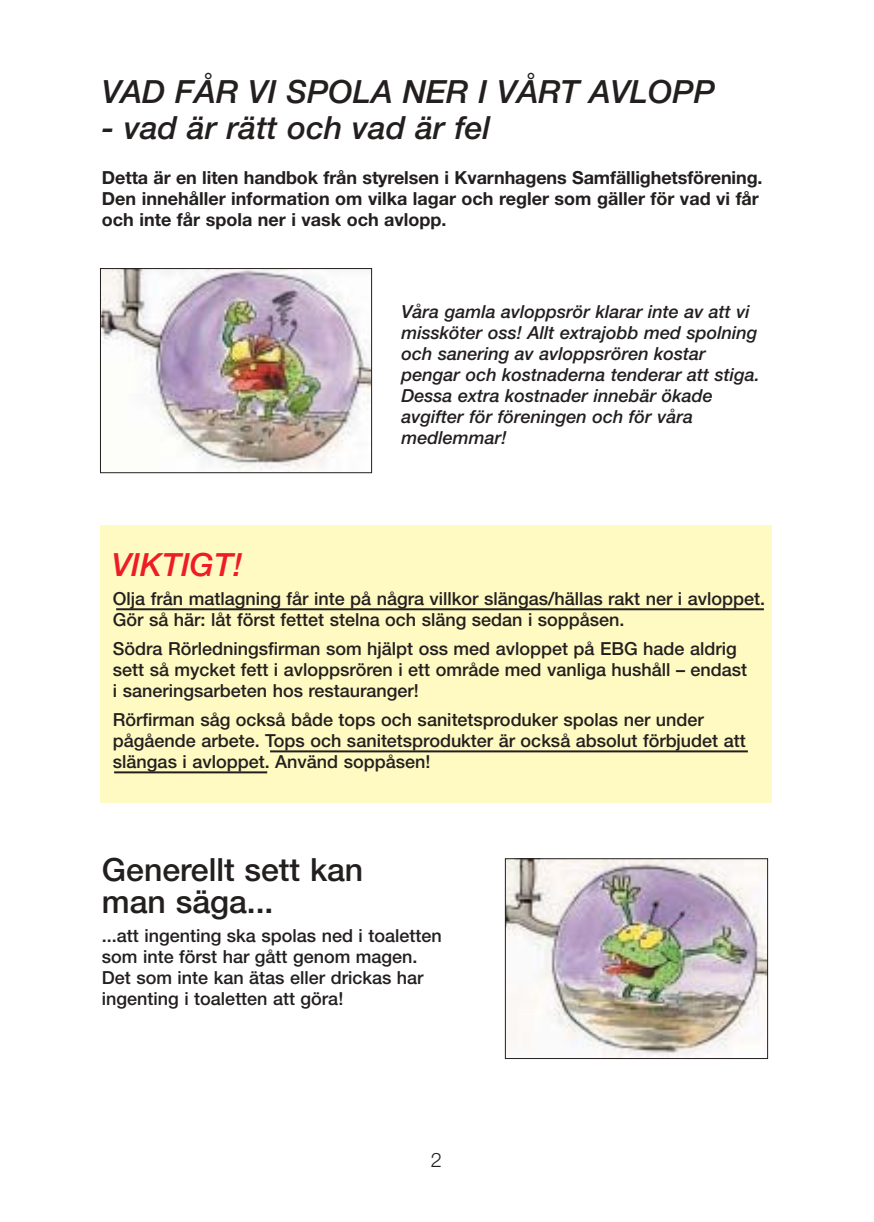
<style>
.page{position:relative;width:874px;height:1222px;background:#fff}
.page>*{position:absolute;margin:0;border:0;box-sizing:border-box;transform-origin:0 0}
.t1{font:italic 500 32px "Helvetica Neue";color:#231f1f}
.t2{font:500 32px/32px "Helvetica Neue";color:#231f1f}
.t3{font:italic 500 32px "Helvetica Neue";color:#ee1c24}
.t4{font:300 20px "Helvetica Neue";color:#231f1f}
.t5{font:500 18px/21px "Helvetica Neue";color:#231f1f}
.t6{font:italic 500 18px/21px "Helvetica Neue";color:#231f1f}
.t7{font:700 18px/21px "Helvetica Neue";color:#231f1f}
</style>
<div class="page">
<div style="left:100px;top:525px;width:672px;height:277px;background:#fffac2"></div>
<img style="left:102px;top:270px;width:268px;height:201px">
<div style="left:100px;top:268px;width:272px;height:205px;border:1px solid #231f1f"></div>
<img style="left:507px;top:860px;width:259px;height:197px">
<div style="left:505px;top:858px;width:263px;height:201px;border:1px solid #231f1f"></div>
<hr style="left:270px;top:750px;width:478px;height:2px;background:#231f1f">
<hr style="left:114px;top:771px;width:153px;height:2px;background:#231f1f">
<hr style="left:116px;top:608px;width:648px;height:2px;background:#231f1f">
<h1 class="t1" style="left:102px;top:80px;width:615px">VAD FÅR VI SPOLA NER I VÅRT AVLOPP</h1>
<h1 class="t1" style="left:102px;top:116px;width:390px">- vad är rätt och vad är fel</h1>
<p class="t7" style="left:102px;top:168px;width:662px">Detta är en liten handbok från styrelsen i Kvarnhagens Samfällighetsförening.<br>Den innehåller information om vilka lagar och regler som gäller för vad vi får och inte får spola ner i vask och avlopp.</p>
<p class="t6" style="left:402px;top:303px;width:360px">Våra gamla avloppsrör klarar inte av att vi missköter oss! Allt extrajobb med spolning och sanering av avloppsrören kostar pengar och kostnaderna tenderar att stiga.<br>Dessa extra kostnader innebär ökade avgifter för föreningen och för våra medlemmar!</p>
<h1 class="t3" style="left:112px;top:553px;width:132px">VIKTIGT!</h1>
<p class="t5" style="left:113px;top:590px;width:654px">Olja från matlagning får inte på några villkor slängas/hällas rakt ner i avloppet.<br>Gör så här: låt först fettet stelna och släng sedan i soppåsen.</p>
<p class="t5" style="left:113px;top:640px;width:636px">Södra Rörledningsfirman som hjälpt oss med avloppet på EBG hade aldrig sett så mycket fett i avloppsrören i ett område med vanliga hushåll – endast i saneringsarbeten hos restauranger!</p>
<p class="t5" style="left:113px;top:711px;width:634px">Rörfirman såg också både tops och sanitetsproduker spolas ner under pågående arbete. Tops och sanitetsprodukter är också absolut förbjudet att slängas i avloppet. Använd soppåsen!</p>
<h1 class="t2" style="left:102px;top:857px;width:263px">Generellt sett kan man säga...</h1>
<p class="t5" style="left:102px;top:927px;width:341px">...att ingenting ska spolas ned i toaletten som inte först har gått genom magen.<br>Det som inte kan ätas eller drickas har ingenting i toaletten att göra!</p>
<p class="t4" style="left:431px;top:1153px;width:13px">2</p>
</div>
